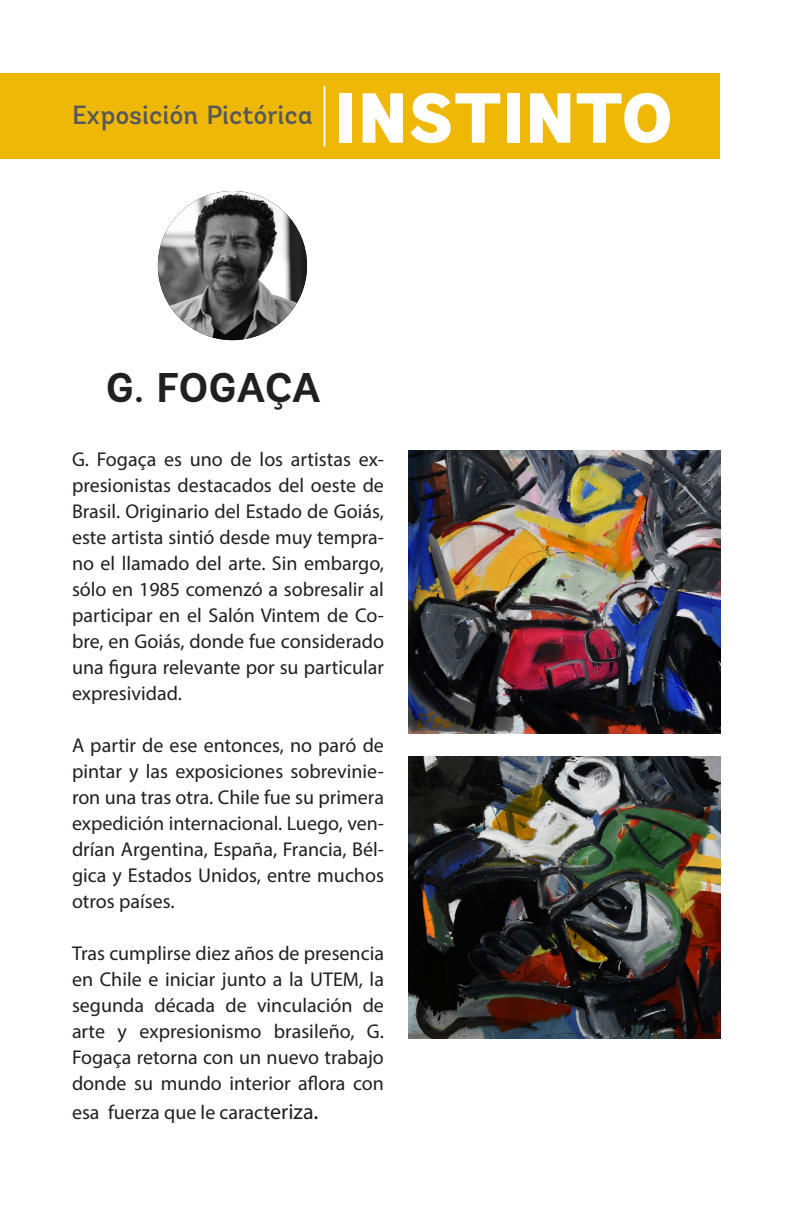
<style>
.page{position:relative;width:792px;height:1224px;background:#fff}
.page>*{position:absolute;margin:0;border:0;box-sizing:border-box;transform-origin:0 0}
.t1{font:900 70.6px "Andes";letter-spacing:-.005em;color:#fff}
.t2{font:700 41.4px "Andes";letter-spacing:-.06em;color:#231f20}
.t3{font:500 26.2px "Andes";letter-spacing:-.005em;color:#57585a}
.t4{font:20px/26px "Myriad Pro";color:#231f20;text-align:justify}
.s1{font-size:22px}
.s2{font-size:24px}
</style>
<div class="page">
<div style="left:0;top:74px;width:720px;height:85px;background:#efb806"></div>
<hr style="left:324px;top:86px;width:1px;height:61px;background:#fff">
<img style="left:158px;top:191px;width:149px;height:149px;border-radius:75px">
<img style="left:409px;top:451px;width:312px;height:283px">
<img style="left:409px;top:756px;width:312px;height:283px">
<p class="t3" style="left:72px;top:99px;width:242px">Exposición Pictórica</p>
<p class="t1" style="left:334px;top:71px;width:342px">INSTINTO</p>
<p class="t2" style="left:105px;top:361px;width:218px">G. FOGAÇA</p>
<p class="t4" style="left:72px;top:446px;width:314px">G. Fogaça es uno de los artistas ex&shy;presionistas destacados del oeste de Brasil. Originario del Estado de Goiás, este artista sintió desde muy tempra&shy;no el llamado del arte. Sin embargo, sólo en 1985 comenzó a sobresalir al participar en el Salón Vintem de Co&shy;bre, en Goiás, donde fue considerado una figura relevante por su particular expresividad.</p>
<p class="t4" style="left:72px;top:732px;width:314px">A partir de ese entonces, no paró de pintar y las exposiciones sobrevinie&shy;ron una tras otra. Chile fue su primera expedición internacional. Luego, ven&shy;drían Argentina, España, Francia, Bél&shy;gica y Estados Unidos, entre muchos otros países.</p>
<p class="t4" style="left:72px;top:940px;width:314px">Tras cumplirse diez años de presencia en Chile e iniciar junto a la UTEM, la segunda década de vinculación de arte y expresionismo brasileño, G.<br>Fogaça retorna con un nuevo trabajo donde su mundo interior aflora con</p>
<p class="t4" style="left:72px;top:1099px;width:248px">esa fuerza que le caract<span class="s1">eriza</span><span class="s2">.</span></p>
</div>
